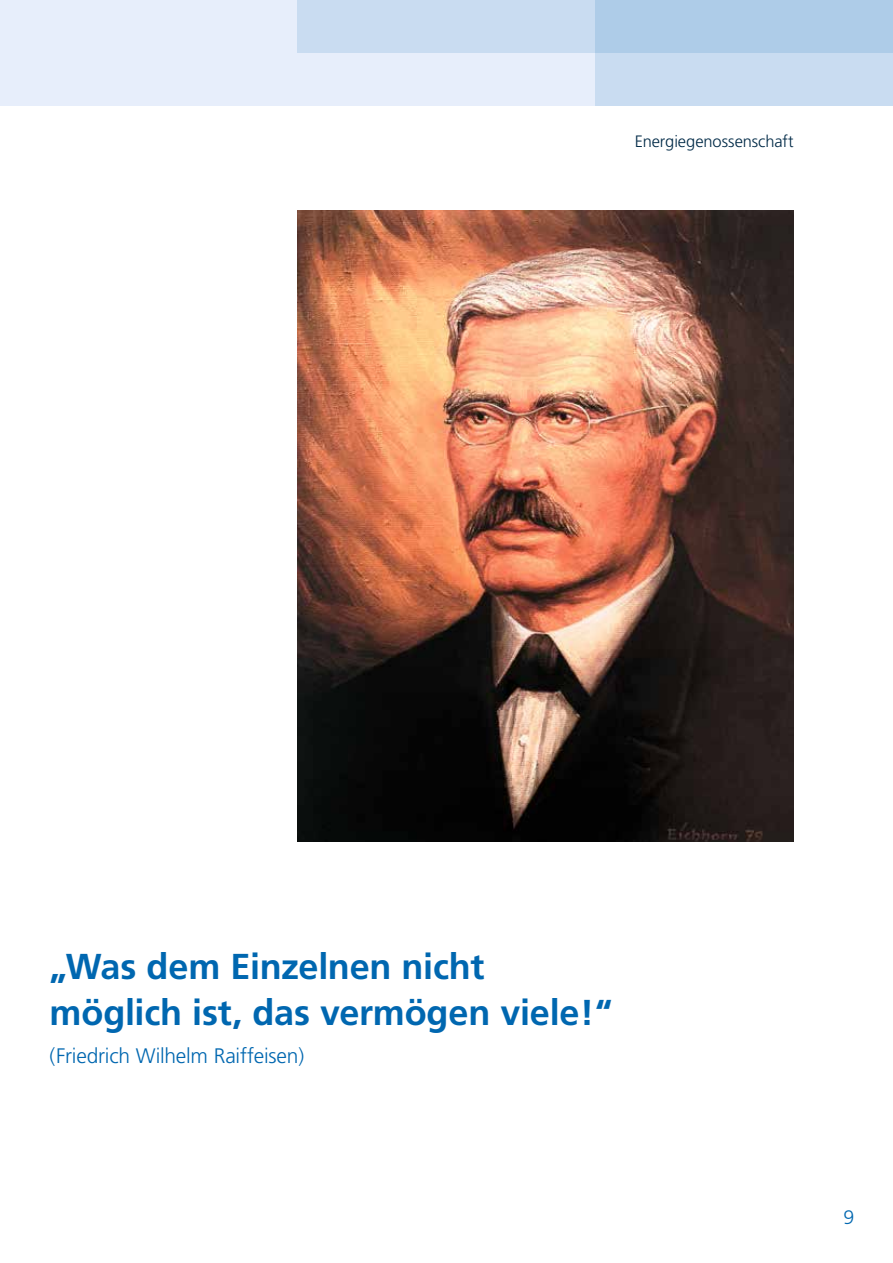
<style>
.page{position:relative;width:893px;height:1263px;background:#fff}
.page>*{position:absolute;margin:0;border:0;box-sizing:border-box;transform-origin:0 0}
.t1{font:700 36px/45.9px "Frutiger";letter-spacing:-.005em;color:#0067b0}
.t2{font:300 21px "Frutiger";letter-spacing:-.01em;color:#0067b0}
.t3{font:300 19.5px "Frutiger";color:#0067b0}
.t4{font:300 16.5px "Frutiger";letter-spacing:-.005em;color:#002a47}
</style>
<div class="page">
<div style="left:0;top:0;width:893px;height:105px;background:#e7eefb"></div>
<div style="left:298px;top:0;width:595px;height:53px;background:#c9dcf1"></div>
<div style="left:595px;top:0;width:298px;height:105px;background:linear-gradient(to right,#bbd4ec,#bbd4ec)"></div>
<img style="left:298px;top:210px;width:496px;height:632px">
<p class="t4" style="left:635px;top:132px;width:161px">Energiegenossenschaft</p>
<p class="t1" style="left:50px;top:943px;width:564px">„Was dem Einzelnen nicht möglich ist, das vermögen viele!“</p>
<p class="t2" style="left:50px;top:1044px;width:256px">(Friedrich Wilhelm Raiffeisen)</p>
<p class="t3" style="left:843px;top:1206px;width:12px">9</p>
</div>
